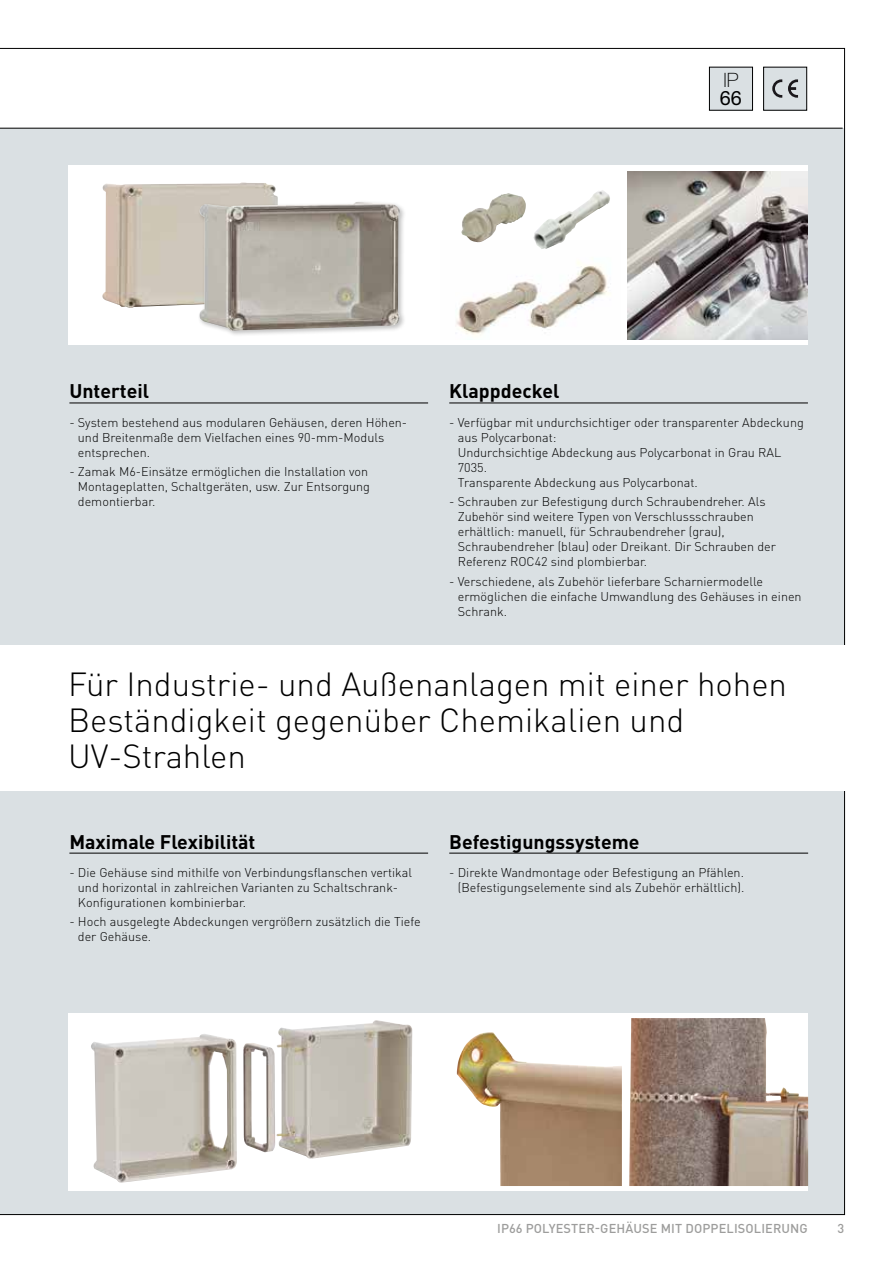
<style>
.page{position:relative;width:893px;height:1263px;background:#fff}
.page>*{position:absolute;margin:0;border:0;box-sizing:border-box;transform-origin:0 0}
.t1{font:300 33px/36px "DIN Pro";color:#000}
.t2{font:100 19.8px "Helvetica Neue LT Pro";color:#000}
.t3{font:19.8px "Helvetica Neue LT Std";color:#000}
.t4{font:700 19.5px "DIN Pro";color:#000}
.t5{font:500 12.75px "DIN Pro";letter-spacing:.01em;color:#9d9d9c}
.t6{font:300 12.6px/15px "DIN Pro";color:#000}
</style>
<div class="page">
<div style="left:0;top:128px;width:845px;height:1087px;background:#dae0e3"></div>
<div style="left:68px;top:1013px;width:740px;height:178px;background:#fff"></div>
<img style="left:91px;top:1020px;width:321px;height:163px">
<img style="left:457px;top:1032px;width:165px;height:154px">
<img style="left:629px;top:1018px;width:179px;height:168px">
<hr style="left:69px;top:403px;width:359px;height:1px;background:#000">
<hr style="left:449px;top:403px;width:359px;height:1px;background:#000">
<div style="left:68px;top:166px;width:740px;height:179px;background:#fff"></div>
<img style="left:456px;top:242px;width:153px;height:94px">
<hr style="left:69px;top:853px;width:359px;height:1px;background:#000">
<hr style="left:449px;top:853px;width:359px;height:1px;background:#000">
<div style="left:0;top:645px;width:869px;height:146px;background:#fff"></div>
<img style="left:102px;top:182px;width:176px;height:126px">
<div style="left:197px;top:200px;width:209px;height:137px;background:#000;opacity:.25"></div>
<img style="left:199px;top:202px;width:202px;height:129px">
<div style="left:764px;top:67px;width:43px;height:43px;background:#dae0e3"></div>
<div style="left:763px;top:67px;width:44px;height:43px;border:1px solid #000"></div>
<svg style="left:772px;top:79px;width:10px;height:19px"></svg>
<svg style="left:788px;top:79px;width:10px;height:19px"></svg>
<div style="left:709px;top:67px;width:43px;height:43px;background:#dae0e3"></div>
<div style="left:709px;top:67px;width:44px;height:43px;border:1px solid #000"></div>
<img style="left:627px;top:172px;width:181px;height:168px">
<img style="left:461px;top:193px;width:65px;height:49px">
<img style="left:533px;top:190px;width:77px;height:59px">
<h2 class="t2" style="left:723px;top:68px;width:17px">IP</h2>
<h2 class="t3" style="left:720px;top:86px;width:24px">66</h2>
<h3 class="t4" style="left:69px;top:378px;width:81px">Unterteil</h3>
<p class="t6" style="left:78px;top:414px;width:331px;text-indent:-9px">- System bestehend aus modularen Gehäusen, deren Höhen&shy;und Breitenmaße dem Vielfachen eines 90-mm-Moduls entsprechen.</p>
<p class="t6" style="left:78px;top:464px;width:294px;text-indent:-9px">- Zamak M6-Einsätze ermöglichen die Installation von<br>Montageplatten, Schaltgeräten, usw. Zur Entsorgung demontierbar.</p>
<h3 class="t4" style="left:449px;top:378px;width:112px">Klappdeckel</h3>
<p class="t6" style="left:458px;top:414px;width:348px;text-indent:-9px">- Verfügbar mit undurchsichtiger oder transparenter Abdeckung aus Polycarbonat:<br>Undurchsichtige Abdeckung aus Polycarbonat in Grau RAL 7035.<br>Transparente Abdeckung aus Polycarbonat.</p>
<p class="t6" style="left:458px;top:494px;width:320px;text-indent:-9px">- Schrauben zur Befestigung durch Schraubendreher. Als Zubehör sind weitere Typen von Verschlussschrauben erhältlich: manuell, für Schraubendreher (grau), Schraubendreher (blau) oder Dreikant. Dir Schrauben der Referenz ROC42 sind plombierbar.</p>
<p class="t6" style="left:458px;top:573px;width:345px;text-indent:-9px">- Verschiedene, als Zubehör lieferbare Scharniermodelle ermöglichen die einfache Umwandlung des Gehäuses in einen<br>Schrank.</p>
<h1 class="t1" style="left:68px;top:664px;width:721px">Für Industrie- und Außenanlagen mit einer hohen<br>Beständigkeit gegenüber Chemikalien und<br>UV-Strahlen</h1>
<h3 class="t4" style="left:69px;top:828px;width:188px">Maximale Flexibilität</h3>
<p class="t6" style="left:78px;top:864px;width:336px;text-indent:-9px">- Die Gehäuse sind mithilfe von Verbindungsflanschen vertikal und horizontal in zahlreichen Varianten zu Schaltschrank-<br>Konfigurationen kombinierbar.</p>
<p class="t6" style="left:78px;top:914px;width:344px;text-indent:-9px">- Hoch ausgelegte Abdeckungen vergrößern zusätzlich die Tiefe der Gehäuse.</p>
<h3 class="t4" style="left:449px;top:828px;width:192px">Befestigungssysteme</h3>
<p class="t6" style="left:449px;top:864px;width:297px;text-align:right">- Direkte Wandmontage oder Befestigung an Pfählen. (Befestigungselemente sind als Zubehör erhältlich).</p>
<p class="t5" style="left:497px;top:1219px;width:312px">IP66 POLYESTER-GEHÄUSE MIT DOPPELISOLIERUNG</p>
<p class="t5" style="left:837px;top:1219px;width:8px">3</p>
</div>
